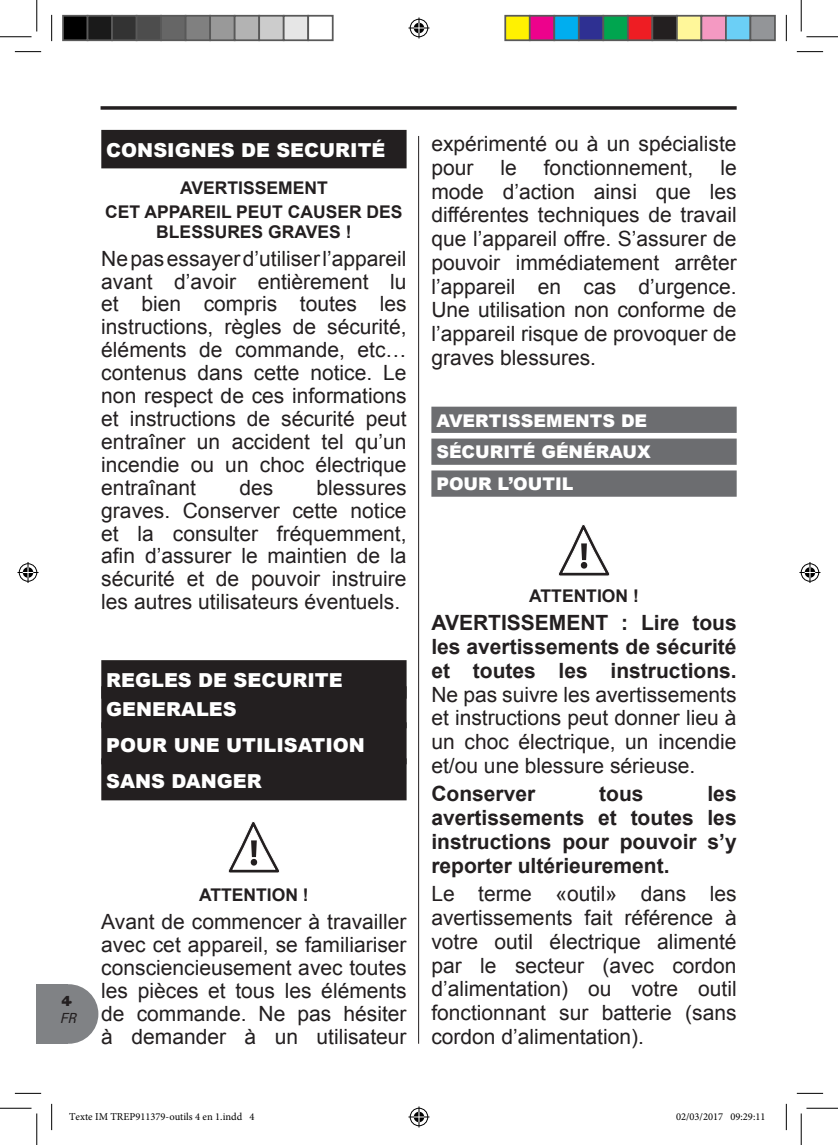
<style>
.page{position:relative;width:838px;height:1145px;background:#fff}
.page>*{position:absolute;margin:0;border:0;box-sizing:border-box;transform-origin:0 0}
.t1{font:21px/22.9px "Arial";color:#231f20;text-align:justify}
.t2{font:700 21px/23.8px "Arial";color:#231f20;text-align:justify}
.t3{font:900 19.25px/29.1px "Arial";color:#fff}
.t4{font:700 17.5px/24.3px "Arial";color:#231f20;text-align:center}
.t5{font:900 17.5px/31.8px "Arial";color:#fff}
.t6{font:italic 14px "Clemente P Dah";color:#231f20}
.t7{font:800 14px "Clemente P Daq";color:#231f20}
.t8{font:10.5px "Minion Pro";color:#000}
</style>
<div class="page">
<svg style="left:100px;top:106px;width:636px;height:4px;background:#3e3a3b"></svg>
<div style="left:37px;top:984px;width:31px;height:60px;background:#808285"></div>
<div style="left:39px;top:984px;width:59px;height:60px;background:#808285;border-radius:50%"></div>
<hr style="left:418px;top:136px;width:1px;height:908px;background:#231f20">
<div style="left:101px;top:130px;width:305px;height:38px;background:#231f20"></div>
<div style="left:101px;top:660px;width:305px;height:39px;background:#231f20"></div>
<div style="left:101px;top:686px;width:305px;height:42px;background:#231f20"></div>
<div style="left:101px;top:722px;width:305px;height:42px;background:#231f20"></div>
<div style="left:101px;top:758px;width:305px;height:42px;background:#231f20"></div>
<svg style="left:228px;top:822px;width:52px;height:51px"></svg>
<div style="left:431px;top:407px;width:305px;height:26px;background:#6c6d70"></div>
<div style="left:431px;top:439px;width:305px;height:26px;background:#6c6d70"></div>
<div style="left:431px;top:470px;width:305px;height:27px;background:#6c6d70"></div>
<svg style="left:558px;top:524px;width:52px;height:52px"></svg>
<svg style="left:15px;top:51px;width:26px;height:1px"></svg>
<svg style="left:796px;top:51px;width:27px;height:1px"></svg>
<svg style="left:15px;top:1093px;width:26px;height:1px"></svg>
<svg style="left:796px;top:1093px;width:27px;height:1px"></svg>
<svg style="left:51px;top:15px;width:1px;height:26px"></svg>
<svg style="left:51px;top:1104px;width:1px;height:26px"></svg>
<svg style="left:786px;top:15px;width:1px;height:26px"></svg>
<svg style="left:786px;top:1104px;width:1px;height:26px"></svg>
<hr style="left:0;top:36px;width:32px;height:1px;background:#000">
<hr style="left:806px;top:36px;width:31px;height:1px;background:#000">
<hr style="left:0;top:1108px;width:32px;height:1px;background:#000">
<hr style="left:806px;top:1108px;width:31px;height:1px;background:#000">
<hr style="left:36px;top:0;width:1px;height:31px;background:#000">
<hr style="left:36px;top:1113px;width:1px;height:32px;background:#000">
<hr style="left:800px;top:0;width:1px;height:31px;background:#000">
<hr style="left:800px;top:1113px;width:1px;height:32px;background:#000">
<svg style="left:408px;top:18px;width:21px;height:21px"></svg>
<svg style="left:408px;top:1106px;width:21px;height:21px"></svg>
<svg style="left:18px;top:562px;width:21px;height:21px"></svg>
<svg style="left:799px;top:562px;width:21px;height:21px"></svg>
<div style="left:63px;top:16px;width:25px;height:24px;background:#000"></div>
<div style="left:62px;top:15px;width:26px;height:26px;border:2px solid #595959"></div>
<div style="left:88px;top:16px;width:24px;height:24px;background:#1a1a1a"></div>
<div style="left:87px;top:15px;width:26px;height:26px;border:2px solid #595959"></div>
<div style="left:112px;top:16px;width:25px;height:24px;background:#333"></div>
<div style="left:111px;top:15px;width:26px;height:26px;border:2px solid #595959"></div>
<div style="left:137px;top:16px;width:24px;height:24px;background:#4d4d4d"></div>
<div style="left:136px;top:15px;width:26px;height:26px;border:2px solid #595959"></div>
<div style="left:161px;top:16px;width:25px;height:24px;background:#666"></div>
<div style="left:160px;top:15px;width:26px;height:26px;border:2px solid #595959"></div>
<div style="left:186px;top:16px;width:24px;height:24px;background:#808080"></div>
<div style="left:185px;top:15px;width:26px;height:26px;border:2px solid #595959"></div>
<div style="left:210px;top:16px;width:25px;height:24px;background:#999"></div>
<div style="left:209px;top:15px;width:26px;height:26px;border:2px solid #595959"></div>
<div style="left:235px;top:16px;width:24px;height:24px;background:#b3b3b3"></div>
<div style="left:234px;top:15px;width:26px;height:26px;border:2px solid #595959"></div>
<div style="left:259px;top:16px;width:25px;height:24px;background:#ccc"></div>
<div style="left:258px;top:15px;width:26px;height:26px;border:2px solid #595959"></div>
<div style="left:284px;top:16px;width:24px;height:24px;background:#e6e6e6"></div>
<div style="left:283px;top:15px;width:26px;height:26px;border:2px solid #595959"></div>
<div style="left:307px;top:15px;width:26px;height:26px;border:2px solid #595959"></div>
<div style="left:505px;top:16px;width:24px;height:24px;background:#fff101"></div>
<div style="left:504px;top:15px;width:26px;height:26px;border:2px solid #595959"></div>
<div style="left:529px;top:16px;width:25px;height:24px;background:#ed028c"></div>
<div style="left:529px;top:15px;width:26px;height:26px;border:2px solid #595959"></div>
<div style="left:554px;top:16px;width:24px;height:24px;background:#00aeef"></div>
<div style="left:553px;top:15px;width:26px;height:26px;border:2px solid #595959"></div>
<div style="left:578px;top:16px;width:25px;height:24px;background:#2e3092"></div>
<div style="left:578px;top:15px;width:26px;height:26px;border:2px solid #595959"></div>
<div style="left:603px;top:16px;width:24px;height:24px;background:#00a54f"></div>
<div style="left:602px;top:15px;width:26px;height:26px;border:2px solid #595959"></div>
<div style="left:627px;top:16px;width:25px;height:24px;background:#ee1d23"></div>
<div style="left:627px;top:15px;width:26px;height:26px;border:2px solid #595959"></div>
<div style="left:652px;top:16px;width:24px;height:24px;background:#231f20"></div>
<div style="left:651px;top:15px;width:26px;height:26px;border:2px solid #595959"></div>
<div style="left:676px;top:16px;width:25px;height:24px;background:#fff79a"></div>
<div style="left:676px;top:15px;width:26px;height:26px;border:2px solid #595959"></div>
<div style="left:701px;top:16px;width:24px;height:24px;background:#f499c2"></div>
<div style="left:700px;top:15px;width:26px;height:26px;border:2px solid #595959"></div>
<div style="left:725px;top:16px;width:25px;height:24px;background:#6bcff6"></div>
<div style="left:725px;top:15px;width:26px;height:26px;border:2px solid #595959"></div>
<div style="left:750px;top:16px;width:24px;height:24px;background:#939598"></div>
<div style="left:749px;top:15px;width:26px;height:26px;border:2px solid #595959"></div>
<p class="t3" style="left:106px;top:135px;width:281px">CONSIGNES DE SECURITÉ</p>
<p class="t4" style="left:105px;top:176px;width:299px">AVERTISSEMENT<br>CET APPAREIL PEUT CAUSER DES</p>
<p class="t4" style="left:156px;top:220px;width:197px">BLESSURES GRAVES !</p>
<p class="t1" style="left:101px;top:247px;width:307px">Ne pas essayer d’utiliser l’appareil avant d’avoir entièrement lu et bien compris toutes les instructions, règles de sécurité, éléments de commande, etc… contenus dans cette notice. Le non respect de ces informations et instructions de sécurité peut entraîner un accident tel qu’un incendie ou un choc électrique entraînant</p>
<p class="t1" style="left:101px;top:476px;width:307px;text-indent:215px">blessures graves. Conserver cette notice et la consulter fréquemment, afin d’assurer le maintien de la sécurité et de pouvoir instruire les autres utilisateurs éventuels.</p>
<p class="t1" style="left:239px;top:476px;width:35px">des</p>
<p class="t3" style="left:106px;top:665px;width:238px">REGLES DE SECURITE<br>GENERALES</p>
<p class="t3" style="left:106px;top:727px;width:260px;line-height:36.1px">POUR UNE UTILISATION<br>SANS DANGER</p>
<p class="t7" style="left:61px;top:993px;width:12px">4</p>
<p class="t6" style="left:61px;top:1010px;width:17px">FR</p>
<p class="t4" style="left:199px;top:884px;width:111px">ATTENTION !</p>
<p class="t1" style="left:101px;top:911px;width:307px">Avant de commencer à travailler avec cet appareil, se familiariser consciencieusement avec toutes les pièces et tous les éléments de commande. Ne pas hésiter à demander à un utilisateur</p>
<p class="t1" style="left:431px;top:132px;width:307px;line-height:23.8px">expérimenté ou à un spécialiste pour</p>
<p class="t1" style="left:500px;top:156px;width:18px">le</p>
<p class="t1" style="left:543px;top:156px;width:151px">fonctionnement,</p>
<p class="t1" style="left:431px;top:156px;width:307px;line-height:23.8px;text-indent:289px">le mode d’action ainsi que les différentes techniques de travail que l’appareil offre. S’assurer de pouvoir immédiatement arrêter l’appareil en cas d’urgence.<br>Une utilisation non conforme de l’appareil risque de provoquer de graves blessures.</p>
<p class="t5" style="left:436px;top:404px;width:216px">AVERTISSEMENTS DE<br>SÉCURITÉ GÉNÉRAUX<br>POUR L’OUTIL</p>
<p class="t4" style="left:529px;top:584px;width:111px">ATTENTION !</p>
<p class="t2" style="left:431px;top:612px;width:307px">AVERTISSEMENT : Lire tous les avertissements de sécurité et toutes les instructions.</p>
<p class="t1" style="left:431px;top:683px;width:307px;line-height:23.8px">Ne pas suivre les avertissements et instructions peut donner lieu à un choc électrique, un incendie et/ou une blessure sérieuse.</p>
<p class="t2" style="left:431px;top:783px;width:105px">Conserver</p>
<p class="t2" style="left:599px;top:783px;width:46px">tous</p>
<p class="t2" style="left:431px;top:783px;width:307px;text-indent:276px">les avertissements et toutes les instructions pour pouvoir s’y reporter ultérieurement.</p>
<p class="t1" style="left:431px;top:882px;width:307px;line-height:23.8px">Le terme «outil» dans les avertissements fait référence à votre outil électrique alimenté par le secteur (avec cordon d’alimentation) ou votre outil fonctionnant sur batterie (sans cordon d’alimentation).</p>
<p class="t8" style="left:69px;top:1109px;width:187px">Texte IM TREP911379-outils 4 en 1.indd 4</p>
<p class="t8" style="left:676px;top:1109px;width:91px">02/03/2017 09:29:11</p>
</div>
